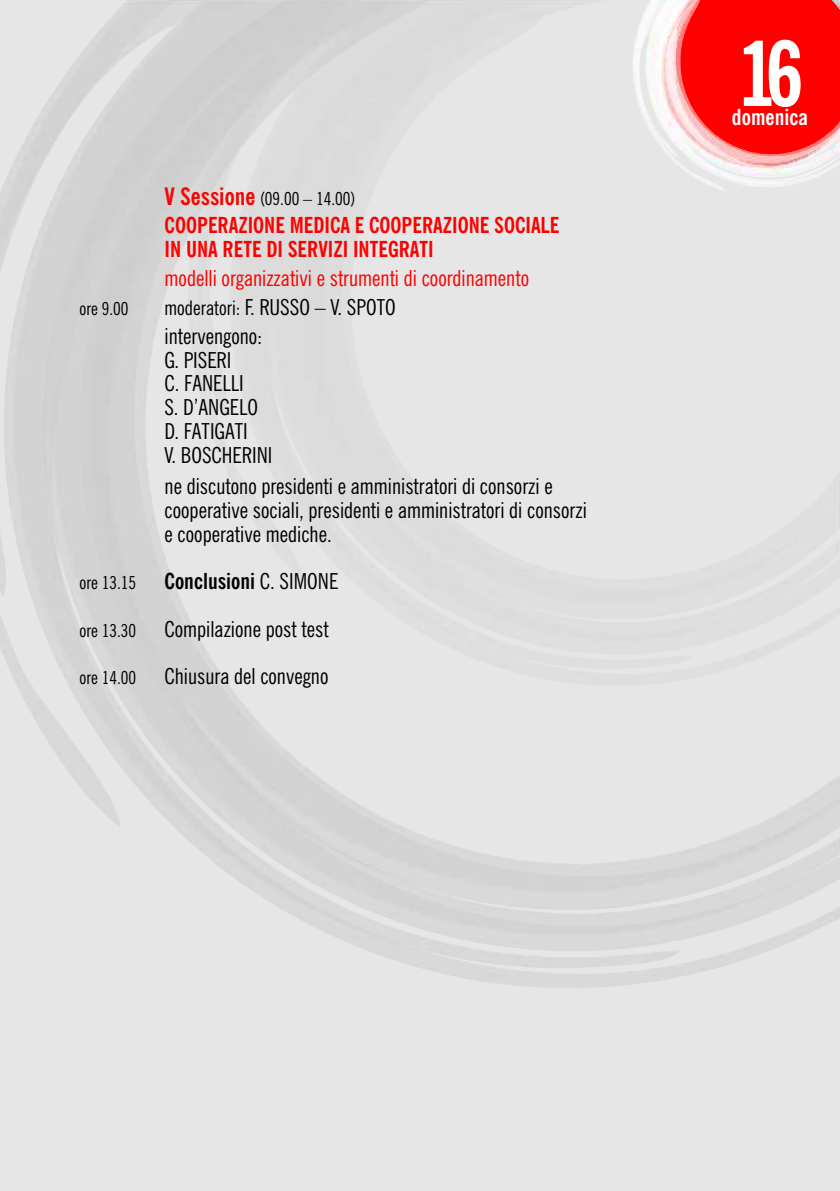
<style>
.page{position:relative;width:840px;height:1191px;background:#fff}
.page>*{position:absolute;margin:0;border:0;box-sizing:border-box;transform-origin:0 0}
.t1{font:700 condensed 90px "News Gothic BT";color:#fff}
.t2{font:700 condensed 24px "News Gothic BT";color:#f00}
.t3{font:condensed 22px/23.8px "News Gothic BT";color:#000}
.t4{font:700 condensed 22px/23.8px "News Gothic BT";color:#f00}
.t5{font:condensed 22px "News Gothic BT";color:#f00}
.t6{font:700 condensed 22px "News Gothic BT";color:#000}
.t7{font:700 condensed 22px "News Gothic BT";color:#fff}
.t8{font:condensed 18px "News Gothic BT";color:#000}
.s1{font-size:20px}
.s2{font-weight:400}
</style>
<div class="page">
<div style="left:0;top:0;width:839px;height:1191px;background:#e6e6e6"></div>
<img style="left:79px;top:33px;width:760px;height:879px">
<img style="left:630px;top:13px;width:168px;height:178px">
<img style="left:644px;top:0;width:195px;height:188px">
<img style="left:654px;top:0;width:185px;height:179px">
<img style="left:664px;top:0;width:175px;height:169px">
<p class="t8" style="left:79px;top:301px;width:51px">ore 9.00</p>
<p class="t2" style="left:164px;top:186px;width:92px">V Sessione</p>
<p class="t4" style="left:164px;top:215px;width:396px">COOPERAZIONE MEDICA E COOPERAZIONE SOCIALE<br>IN UNA RETE DI SERVIZI INTEGRATI</p>
<p class="t5" style="left:164px;top:269px;width:366px">modelli organizzativi e strumenti di coordinamento</p>
<p class="t8" style="left:260px;top:191px;width:97px">(09.00 – 14.00)</p>
<p class="t3" style="left:164px;top:297px;width:232px"><span class="s1">moderatori:</span> F. RUSSO – V. SPOTO</p>
<p class="t3" style="left:164px;top:326px;width:109px">intervengono:<br>G. PISERI<br>C. FANELLI<br>S. D’ANGELO<br>D. FATIGATI<br>V. BOSCHERINI</p>
<p class="t3" style="left:164px;top:476px;width:423px">ne discutono presidenti e amministratori di consorzi e cooperative sociali, presidenti e amministratori di consorzi e cooperative mediche.</p>
<p class="t8" style="left:79px;top:576px;width:58px">ore 13.15</p>
<p class="t6" style="left:164px;top:573px;width:175px">Conclusioni <span class="s2">C. SIMONE</span></p>
<p class="t8" style="left:79px;top:623px;width:58px">ore 13.30</p>
<p class="t3" style="left:164px;top:619px;width:165px">Compilazione post test</p>
<p class="t8" style="left:79px;top:670px;width:58px">ore 14.00</p>
<p class="t3" style="left:164px;top:666px;width:165px">Chiusura del convegno</p>
<h1 class="t1" style="left:737px;top:38px;width:67px">16</h1>
<p class="t7" style="left:731px;top:108px;width:77px">domenica</p>
</div>
